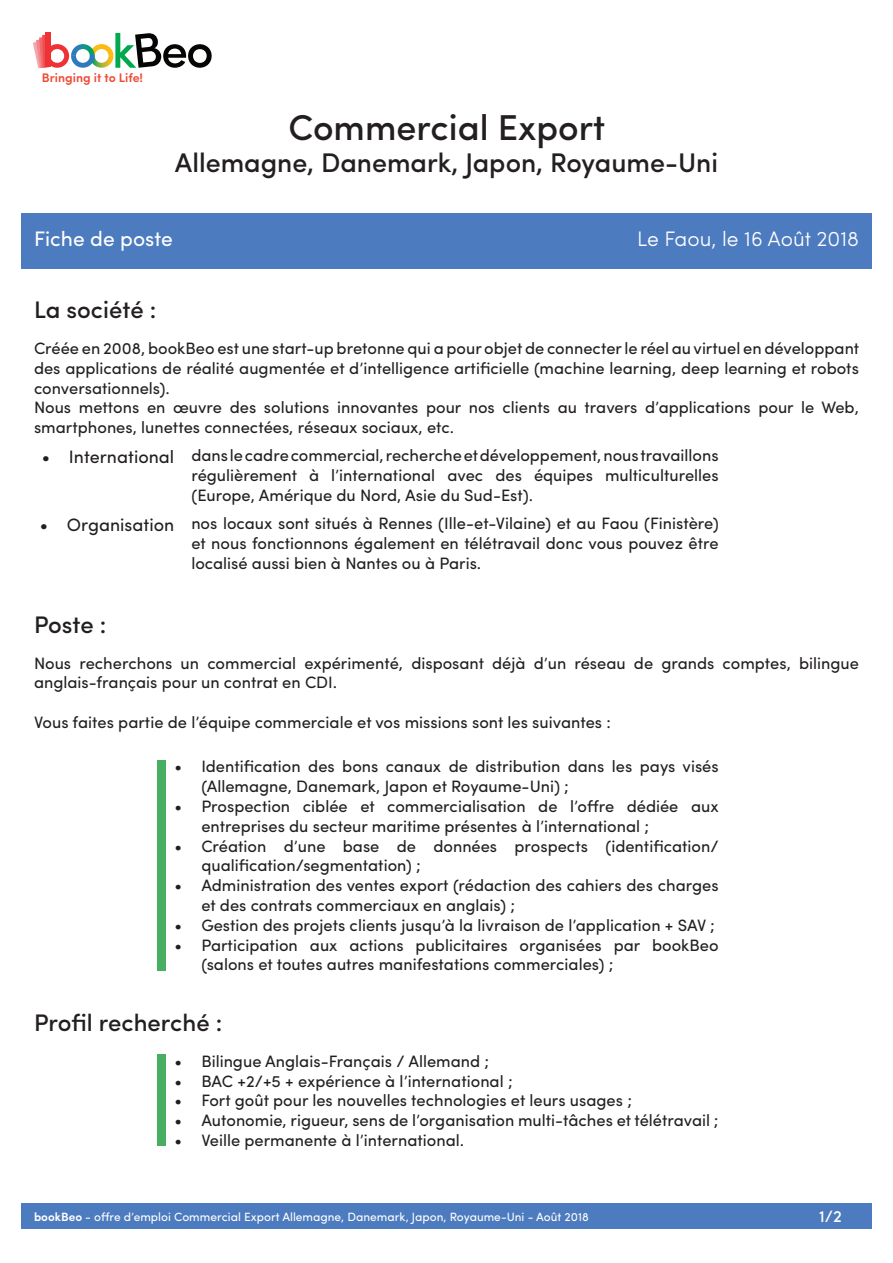
<style>
.page{position:relative;width:893px;height:1263px;background:#fff}
.page>*{position:absolute;margin:0;border:0;box-sizing:border-box;transform-origin:0 0}
.t1{font:500 36px "Sofia Pro";color:#231f20}
.t2{font:500 27px "Sofia Pro";color:#231f20}
.t3{font:500 24px "Sofia Pro";color:#231f20}
.t4{font:300 21px "Sofia Pro";color:#fff}
.t5{font:21px "Sofia Pro";color:#fff}
.t6{font:16.5px/19.8px "Sofia Pro";color:#231f20}
.t7{font:500 16.5px "Sofia Pro";color:#fff}
.t8{font:600 12.45px "Sofia Pro";color:#ef4b37}
.t9{font:12px "Sofia Pro";color:#fff}
.s1{font-size:18px}
.s2{font-weight:600}
</style>
<div class="page">
<div style="left:45px;top:32px;width:5px;height:35px;background:#ee3236"></div>
<svg style="left:33px;top:33px;width:179px;height:35px"></svg>
<div style="left:21px;top:1203px;width:851px;height:26px;background:#4c7bbf"></div>
<div style="left:21px;top:213px;width:851px;height:55px;background:#4c7bbf"></div>
<div style="left:157px;top:760px;width:9px;height:210px;background:#48ae62"></div>
<div style="left:157px;top:1054px;width:9px;height:92px;background:#48ae62"></div>
<p class="t8" style="left:42px;top:68px;width:103px">Bringing it to Life!</p>
<h1 class="t1" style="left:288px;top:101px;width:318px">Commercial Export</h1>
<h2 class="t2" style="left:175px;top:143px;width:545px">Allemagne, Danemark, Japon, Royaume-Uni</h2>
<p class="t5" style="left:34px;top:223px;width:140px">Fiche de poste</p>
<p class="t4" style="left:637px;top:223px;width:223px">Le Faou, le 16 Août 2018</p>
<h3 class="t3" style="left:34px;top:292px;width:124px">La société :</h3>
<p class="t6" style="left:34px;top:337px;width:827px">Créée en 2008, bookBeo est une start-up bretonne qui a pour objet de connecter le réel au virtuel en développant des applications de réalité augmentée et d’intelligence artificielle (machine learning, deep learning et robots conversationnels).<br>Nous mettons en œuvre des solutions innovantes pour nos clients au travers d’applications pour le Web, smartphones, lunettes connectées, réseaux sociaux, etc.</p>
<p class="t6" style="left:191px;top:445px;width:529px;text-align:justify;text-indent:-149px"><span class="s1">• International</span> dans le cadre commercial, recherche et développement, nous travaillons régulièrement à l’international avec des équipes multiculturelles (Europe, Amérique du Nord, Asie du Sud-Est).</p>
<p class="t6" style="left:191px;top:512px;width:529px;text-align:justify;text-indent:-151px"><span class="s1">• Organisation</span> nos locaux sont situés à Rennes (Ille-et-Vilaine) et au Faou (Finistère) et nous fonctionnons également en télétravail donc vous pouvez être localisé aussi bien à Nantes ou à Paris.</p>
<h3 class="t3" style="left:34px;top:606px;width:74px">Poste :</h3>
<p class="t6" style="left:34px;top:652px;width:826px">Nous recherchons un commercial expérimenté, disposant déjà d’un réseau de grands comptes, bilingue anglais-français pour un contrat en CDI.</p>
<p class="t6" style="left:34px;top:711px;width:578px">Vous faites partie de l’équipe commerciale et vos missions sont les suivantes :</p>
<p class="t6" style="left:201px;top:755px;width:519px;text-indent:-27px">• Identification des bons canaux de distribution dans les pays visés (Allemagne, Danemark, Japon et Royaume-Uni) ;</p>
<p class="t6" style="left:201px;top:795px;width:519px;text-indent:-27px">• Prospection ciblée et commercialisation de l’offre dédiée aux entreprises du secteur maritime présentes à l’international ;</p>
<p class="t6" style="left:201px;top:835px;width:519px;text-indent:-27px">• Création d’une base de données prospects (identification/ qualification/segmentation) ;</p>
<p class="t6" style="left:201px;top:874px;width:519px;text-indent:-27px">• Administration des ventes export (rédaction des cahiers des charges et des contrats commerciaux en anglais) ;</p>
<p class="t6" style="left:174px;top:914px;width:542px">• Gestion des projets clients jusqu’à la livraison de l’application + SAV ;</p>
<p class="t6" style="left:201px;top:934px;width:519px;text-indent:-27px">• Participation aux actions publicitaires organisées par bookBeo (salons et toutes autres manifestations commerciales) ;</p>
<h3 class="t3" style="left:34px;top:1004px;width:190px">Profil recherché :</h3>
<p class="t6" style="left:174px;top:1050px;width:316px">• Bilingue Anglais-Français / Allemand ;</p>
<p class="t6" style="left:174px;top:1070px;width:340px">• BAC +2/+5 + expérience à l’international ;</p>
<p class="t6" style="left:174px;top:1089px;width:459px">• Fort goût pour les nouvelles technologies et leurs usages ;</p>
<p class="t6" style="left:174px;top:1109px;width:546px">• Autonomie, rigueur, sens de l’organisation multi-tâches et télétravail ;</p>
<p class="t6" style="left:174px;top:1129px;width:291px">• Veille permanente à l’international.</p>
<p class="t9" style="left:34px;top:1207px;width:556px"><span class="s2">bookBeo</span> - offre d’emploi Commercial Export Allemagne, Danemark, Japon, Royaume-Uni - Août 2018</p>
<p class="t7" style="left:819px;top:1204px;width:24px">1/2</p>
</div>
